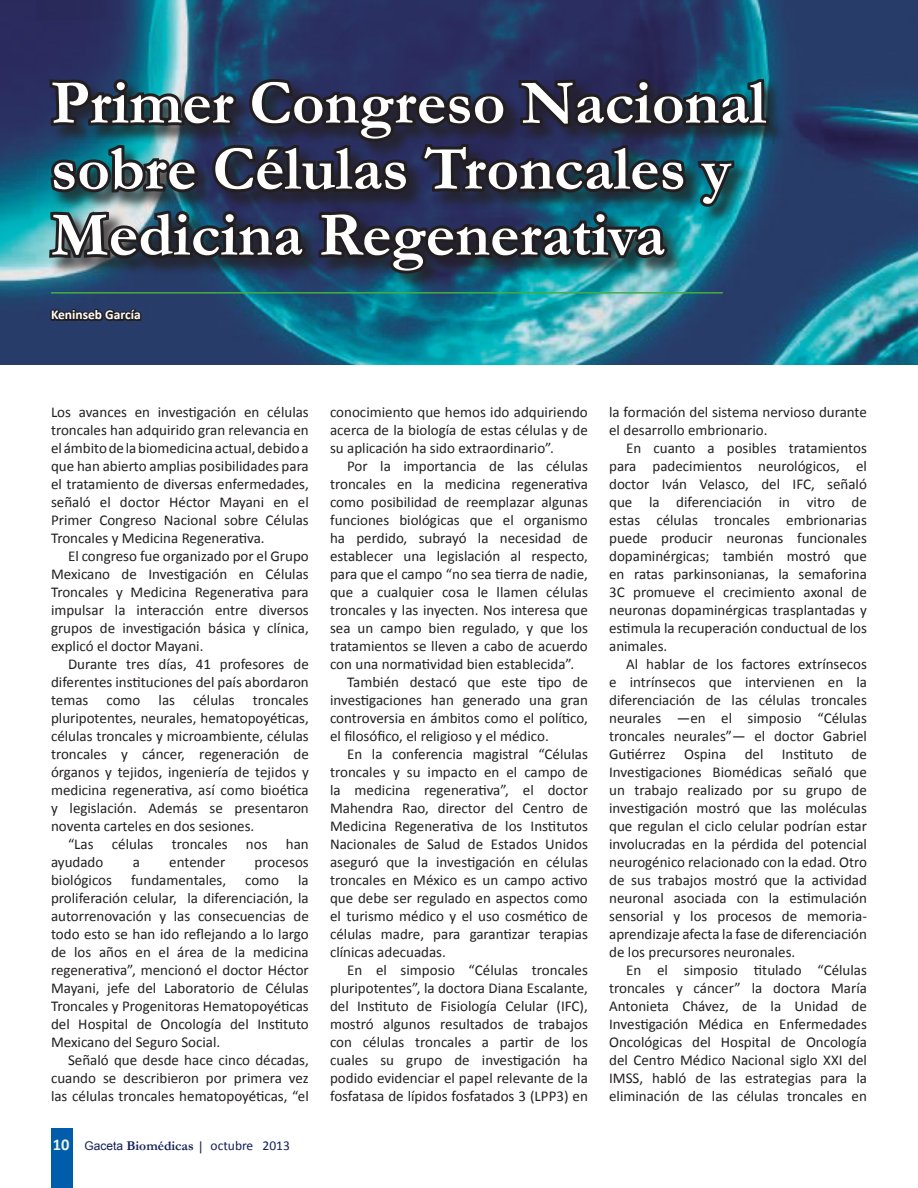
<style>
.page{position:relative;width:918px;height:1188px;background:#fff}
.page>*{position:absolute;margin:0;border:0;box-sizing:border-box;transform-origin:0 0}
.t1{font:700 63px/66px "Garamond";color:#fff}
.t2{font:700 16.5px "Calibri";color:#eaf3de}
.t3{font:15px/18px "Calibri";color:#231f20;text-align:justify}
.t4{font:700 13.5px "Garamond";color:#151f58}
.t5{font:700 13.5px "Calibri";color:#fff}
.s1{font-family:"Arial";font-weight:400;font-size:12px}
.s2{font-family:"Calibri";font-weight:400}
</style>
<div class="page">
<img style="left:0;top:0;width:918px;height:364px">
<div style="left:51px;top:1129px;width:21px;height:59px;background:#015dab"></div>
<div style="left:49px;top:79px;width:738px;height:212px;background:#231f20;opacity:.74"></div>
<svg style="left:46px;top:0;width:726px;height:365px;background:#264762"></svg>
<hr style="left:51px;top:292px;width:672px;height:2px;background:#45ad45">
<h1 class="t1" style="left:51px;top:70px;width:717px">Primer Congreso Nacional sobre Células Troncales y<br>Medicina Regenerativa</h1>
<p class="t5" style="left:51px;top:306px;width:91px">Keninseb García</p>
<p class="t3" style="left:51px;top:404px;width:259px">Los avances en investigación en células troncales han adquirido gran relevancia en el ámbito de la biomedicina actual, debido a que han abierto amplias posibilidades para el tratamiento de diversas enfermedades, señaló el doctor Héctor Mayani en el Primer Congreso Nacional sobre Células Troncales y Medicina Regenerativa.</p>
<p class="t3" style="left:51px;top:548px;width:259px;text-indent:17px">El congreso fue organizado por el Grupo Mexicano de Investigación en Células Troncales y Medicina Regenerativa para impulsar la interacción entre diversos grupos de investigación básica y clínica, explicó el doctor Mayani.</p>
<p class="t3" style="left:51px;top:656px;width:259px;text-indent:17px">Durante tres días, 41 profesores de diferentes instituciones del país abordaron temas como las células troncales pluripotentes, neurales, hematopoyéticas, células troncales y microambiente, células troncales y cáncer, regeneración de órganos y tejidos, ingeniería de tejidos y medicina regenerativa, así como bioética y legislación. Además se presentaron noventa carteles en dos sesiones.</p>
<p class="t3" style="left:51px;top:836px;width:259px;text-indent:17px">“Las células troncales nos han ayudado</p>
<p class="t3" style="left:133px;top:854px;width:9px">a</p>
<p class="t3" style="left:169px;top:854px;width:57px">entender</p>
<p class="t3" style="left:255px;top:854px;width:56px">procesos</p>
<p class="t3" style="left:51px;top:872px;width:63px">biológicos</p>
<p class="t3" style="left:131px;top:872px;width:97px">fundamentales,</p>
<p class="t3" style="left:245px;top:872px;width:36px">como</p>
<p class="t3" style="left:51px;top:872px;width:259px;text-indent:247px">la proliferación celular, la diferenciación, la autorrenovación y las consecuencias de todo esto se han ido reflejando a lo largo de los años en el área de la medicina regenerativa”, mencionó el doctor Héctor Mayani, jefe del Laboratorio de Células Troncales y Progenitoras Hematopoyéticas del Hospital de Oncología del Instituto Mexicano del Seguro Social.</p>
<p class="t3" style="left:51px;top:1052px;width:259px;text-indent:17px">Señaló que desde hace cinco décadas, cuando se describieron por primera vez las células troncales hematopoyéticas, “el</p>
<p class="t2" style="left:53px;top:1134px;width:18px">10</p>
<p class="t4" style="left:85px;top:1137px;width:207px"><span class="s1">Gaceta</span> Biomédicas | <span class="s2">octubre 2013</span></p>
<p class="t3" style="left:330px;top:404px;width:259px">conocimiento que hemos ido adquiriendo acerca de la biología de estas células y de su aplicación ha sido extraordinario”.</p>
<p class="t3" style="left:347px;top:458px;width:242px">Por la importancia de las células</p>
<p class="t3" style="left:330px;top:476px;width:259px">troncales en la medicina regenerativa</p>
<p class="t3" style="left:330px;top:494px;width:259px">como posibilidad de reemplazar algunas</p>
<p class="t3" style="left:330px;top:512px;width:259px">funciones biológicas que el organismo</p>
<p class="t3" style="left:330px;top:530px;width:259px">ha perdido, subrayó la necesidad de</p>
<p class="t3" style="left:330px;top:548px;width:259px">establecer una legislación al respecto,</p>
<p class="t3" style="left:330px;top:566px;width:259px">para que el campo “no sea tierra de nadie,</p>
<p class="t3" style="left:330px;top:584px;width:259px">que a cualquier cosa le llamen células</p>
<p class="t3" style="left:330px;top:602px;width:259px">troncales y las inyecten. Nos interesa que</p>
<p class="t3" style="left:330px;top:620px;width:259px">sea un campo bien regulado, y que los</p>
<p class="t3" style="left:330px;top:638px;width:259px">tratamientos se lleven a cabo de acuerdo</p>
<p class="t3" style="left:330px;top:656px;width:246px">con una normatividad bien establecida”.</p>
<p class="t3" style="left:347px;top:674px;width:242px">También destacó que este tipo de</p>
<p class="t3" style="left:330px;top:692px;width:259px">investigaciones han generado una gran</p>
<p class="t3" style="left:330px;top:710px;width:259px">controversia en ámbitos como el político,</p>
<p class="t3" style="left:330px;top:728px;width:220px">el filosófico, el religioso y el médico.</p>
<p class="t3" style="left:347px;top:746px;width:242px">En la conferencia magistral “Células</p>
<p class="t3" style="left:330px;top:764px;width:259px">troncales y su impacto en el campo de</p>
<p class="t3" style="left:330px;top:782px;width:259px">la medicina regenerativa”, el doctor</p>
<p class="t3" style="left:330px;top:800px;width:259px">Mahendra Rao, director del Centro de</p>
<p class="t3" style="left:330px;top:818px;width:259px">Medicina Regenerativa de los Institutos</p>
<p class="t3" style="left:330px;top:836px;width:259px">Nacionales de Salud de Estados Unidos</p>
<p class="t3" style="left:330px;top:854px;width:259px">aseguró que la investigación en células</p>
<p class="t3" style="left:330px;top:872px;width:259px">troncales en México es un campo activo</p>
<p class="t3" style="left:330px;top:890px;width:259px">que debe ser regulado en aspectos como</p>
<p class="t3" style="left:330px;top:908px;width:259px">el turismo médico y el uso cosmético de</p>
<p class="t3" style="left:330px;top:926px;width:259px">células madre, para garantizar terapias</p>
<p class="t3" style="left:330px;top:944px;width:117px">clínicas adecuadas.</p>
<p class="t3" style="left:347px;top:962px;width:242px">En el simposio “Células troncales</p>
<p class="t3" style="left:330px;top:980px;width:259px">pluripotentes”, la doctora Diana Escalante,</p>
<p class="t3" style="left:330px;top:998px;width:259px">del Instituto de Fisiología Celular (IFC),</p>
<p class="t3" style="left:330px;top:1016px;width:259px">mostró algunos resultados de trabajos</p>
<p class="t3" style="left:330px;top:1034px;width:259px">con células troncales a partir de los</p>
<p class="t3" style="left:330px;top:1052px;width:259px">cuales su grupo de investigación ha</p>
<p class="t3" style="left:330px;top:1070px;width:259px">podido evidenciar el papel relevante de la</p>
<p class="t3" style="left:330px;top:1088px;width:259px">fosfatasa de lípidos fosfatados 3 (LPP3) en</p>
<p class="t3" style="left:609px;top:404px;width:259px">la formación del sistema nervioso durante el desarrollo embrionario.</p>
<p class="t3" style="left:609px;top:440px;width:259px;text-indent:17px">En cuanto a posibles tratamientos para padecimientos neurológicos, el doctor Iván Velasco, del IFC, señaló que la diferenciación in vitro de estas células troncales embrionarias puede producir neuronas funcionales dopaminérgicas; también mostró que en ratas parkinsonianas, la semaforina 3C promueve el crecimiento axonal de neuronas dopaminérgicas trasplantadas y estimula la recuperación conductual de los animales.</p>
<p class="t3" style="left:609px;top:656px;width:259px;text-indent:17px">Al hablar de los factores extrínsecos e intrínsecos que intervienen en la diferenciación de las células troncales neurales —en el simposio “Células troncales neurales”— el doctor Gabriel Gutiérrez Ospina del Instituto de Investigaciones Biomédicas señaló que un trabajo realizado por su grupo de investigación mostró que las moléculas que regulan el ciclo celular podrían estar involucradas en la pérdida del potencial neurogénico relacionado con la edad. Otro de sus trabajos mostró que la actividad neuronal asociada con la estimulación sensorial y los procesos de memoria&shy;aprendizaje afecta la fase de diferenciación de los precursores neuronales.</p>
<p class="t3" style="left:609px;top:962px;width:259px;text-indent:17px">En el simposio titulado “Células troncales y cáncer” la doctora María Antonieta Chávez, de la Unidad de Investigación Médica en Enfermedades Oncológicas del Hospital de Oncología del Centro Médico Nacional siglo XXI del IMSS, habló de las estrategias para la eliminación de las células troncales en</p>
</div>
